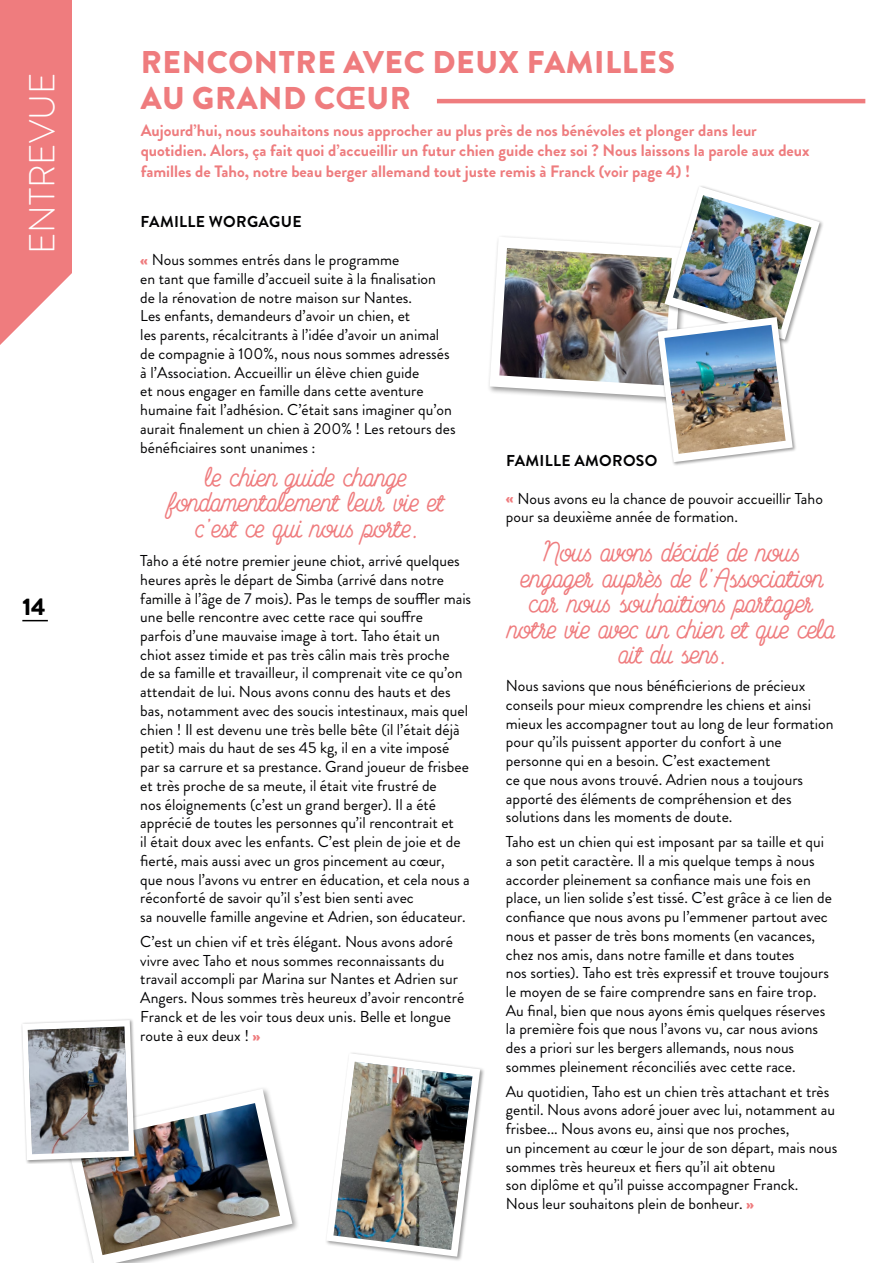
<style>
.page{position:relative;width:893px;height:1263px;background:#fff}
.page>*{position:absolute;margin:0;border:0;box-sizing:border-box;transform-origin:0 0}
.t1{font:300 36px "Brandon Grotesque";color:#fff}
.t2{font:900 31.5px/36px "Brandon Grotesque";letter-spacing:.02em;color:#ef7c7e}
.t3{font:600 24px/25.5px "Lumen Script";letter-spacing:.02em;color:#ef7c7e;text-align:center}
.t4{font:900 24px "Brandon Grotesque";color:#000}
.t5{font:700 16.5px/19.5px "Brandon Grotesque";color:#ee7c7e}
.t6{font:15.75px/18.8px "Brandon Grotesque";color:#020203}
.t7{font:700 15.75px "Brandon Grotesque";letter-spacing:.02em;color:#020203}
.s1{font-weight:700}
.s2{font-weight:900;color:#ef7c7e}
</style>
<div class="page">
<svg style="left:22px;top:620px;width:26px;height:1px"></svg>
<hr style="left:437px;top:99px;width:428px;height:4px;background:#ef7c7e">
<div style="left:0;top:0;width:72px;height:345px;background:#ef7c7e"></div>
<svg style="left:0;top:273px;width:72px;height:72px"></svg>
<div style="left:325px;top:1051px;width:160px;height:211px;background:#000;opacity:.4"></div>
<svg style="left:326px;top:1053px;width:154px;height:204px"></svg>
<img style="left:333px;top:1062px;width:139px;height:188px">
<div style="left:62px;top:1086px;width:238px;height:177px;background:#000;opacity:.4"></div>
<div style="left:21px;top:1018px;width:118px;height:146px;background:#000;opacity:.4"></div>
<img style="left:22px;top:1020px;width:270px;height:243px">
<img style="left:28px;top:1026px;width:101px;height:128px">
<div style="left:656px;top:316px;width:141px;height:150px;background:#000;opacity:.4"></div>
<img style="left:490px;top:186px;width:330px;height:276px">
<img style="left:664px;top:325px;width:122px;height:129px">
<h1 class="t1" style="left:17px;top:254px;width:184px;rotate:-90deg">ENTREVUE</h1>
<h3 class="t4" style="left:22px;top:589px;width:25px">14</h3>
<h2 class="t2" style="left:141px;top:45px;width:536px">RENCONTRE AVEC DEUX FAMILLES<br>AU GRAND C<span class="s1">Œ</span>UR</h2>
<p class="t5" style="left:141px;top:121px;width:670px">Aujourd’hui, nous souhaitons nous approcher au plus près de nos bénévoles et plonger dans leur quotidien. Alors, ça fait quoi d’accueillir un futur chien guide chez soi ? Nous laissons la parole aux deux</p>
<p class="t5" style="left:141px;top:162px;width:551px">familles de Taho, notre beau berger allemand tout juste remis à Franck (voir page 4) !</p>
<p class="t7" style="left:140px;top:211px;width:163px">FAMILLE WORGAGUE</p>
<p class="t6" style="left:140px;top:251px;width:317px"><span class="s2">«</span> Nous sommes entrés dans le programme<br>en tant que famille d’accueil suite à la finalisation<br>de la rénovation de notre maison sur Nantes.<br>Les enfants, demandeurs d’avoir un chien, et<br>les parents, récalcitrants à l’idée d’avoir un animal de compagnie à 100%, nous nous sommes adressés à l’Association. Accueillir un élève chien guide<br>et nous engager en famille dans cette aventure humaine fait l’adhésion. C’était sans imaginer qu’on aurait finalement un chien à 200% ! Les retours des bénéficiaires sont unanimes :</p>
<h3 class="t3" style="left:168px;top:465px;width:279px">le chien guide change fondamentalement leur vie et c’est ce qui nous porte.</h3>
<p class="t6" style="left:140px;top:551px;width:332px">Taho a été notre premier jeune chiot, arrivé quelques heures après le départ de Simba (arrivé dans notre famille à l’âge de 7 mois). Pas le temps de souffler mais une belle rencontre avec cette race qui souffre<br>parfois d’une mauvaise image à tort. Taho était un chiot assez timide et pas très câlin mais très proche<br>de sa famille et travailleur, il comprenait vite ce qu’on attendait de lui. Nous avons connu des hauts et des bas, notamment avec des soucis intestinaux, mais quel chien ! Il est devenu une très belle bête (il l’était déjà petit) mais du haut de ses 45 kg, il en a vite imposé par sa carrure et sa prestance. Grand joueur de frisbee et très proche de sa meute, il était vite frustré de<br>nos éloignements (c’est un grand berger). Il a été apprécié de toutes les personnes qu’il rencontrait et<br>il était doux avec les enfants. C’est plein de joie et de fierté, mais aussi avec un gros pincement au cœur,<br>que nous l’avons vu entrer en éducation, et cela nous a réconforté de savoir qu’il s’est bien senti avec<br>sa nouvelle famille angevine et Adrien, son éducateur.</p>
<p class="t6" style="left:140px;top:932px;width:325px">C’est un chien vif et très élégant. Nous avons adoré vivre avec Taho et nous sommes reconnaissants du travail accompli par Marina sur Nantes et Adrien sur Angers. Nous sommes très heureux d’avoir rencontré Franck et de les voir tous deux unis. Belle et longue route à eux deux ! <span class="s2">»</span></p>
<p class="t7" style="left:506px;top:449px;width:153px">FAMILLE AMOROSO</p>
<p class="t6" style="left:506px;top:489px;width:319px"><span class="s2">«</span> Nous avons eu la chance de pouvoir accueillir Taho pour sa deuxième année de formation.</p>
<h3 class="t3" style="left:508px;top:540px;width:329px">Nous avons décidé de nous engager auprès de l’Association car nous souhaitions partager notre vie avec un chien et que cela ait du sens.</h3>
<p class="t6" style="left:506px;top:676px;width:329px">Nous savions que nous bénéficierions de précieux conseils pour mieux comprendre les chiens et ainsi mieux les accompagner tout au long de leur formation pour qu’ils puissent apporter du confort à une personne qui en a besoin. C’est exactement<br>ce que nous avons trouvé. Adrien nous a toujours apporté des éléments de compréhension et des solutions dans les moments de doute.</p>
<p class="t6" style="left:506px;top:832px;width:328px">Taho est un chien qui est imposant par sa taille et qui a son petit caractère. Il a mis quelque temps à nous accorder pleinement sa confiance mais une fois en place, un lien solide s’est tissé. C’est grâce à ce lien de confiance que nous avons pu l’emmener partout avec nous et passer de très bons moments (en vacances, chez nos amis, dans notre famille et dans toutes<br>nos sorties). Taho est très expressif et trouve toujours le moyen de se faire comprendre sans en faire trop.<br>Au final, bien que nous ayons émis quelques réserves la première fois que nous l’avons vu, car nous avions des a priori sur les bergers allemands, nous nous sommes pleinement réconciliés avec cette race.</p>
<p class="t6" style="left:506px;top:1082px;width:333px">Au quotidien, Taho est un chien très attachant et très gentil. Nous avons adoré jouer avec lui, notamment au frisbee... Nous avons eu, ainsi que nos proches,<br>un pincement au cœur le jour de son départ, mais nous sommes très heureux et fiers qu’il ait obtenu<br>son diplôme et qu’il puisse accompagner Franck.<br>Nous leur souhaitons plein de bonheur. <span class="s2">»</span></p>
</div>
